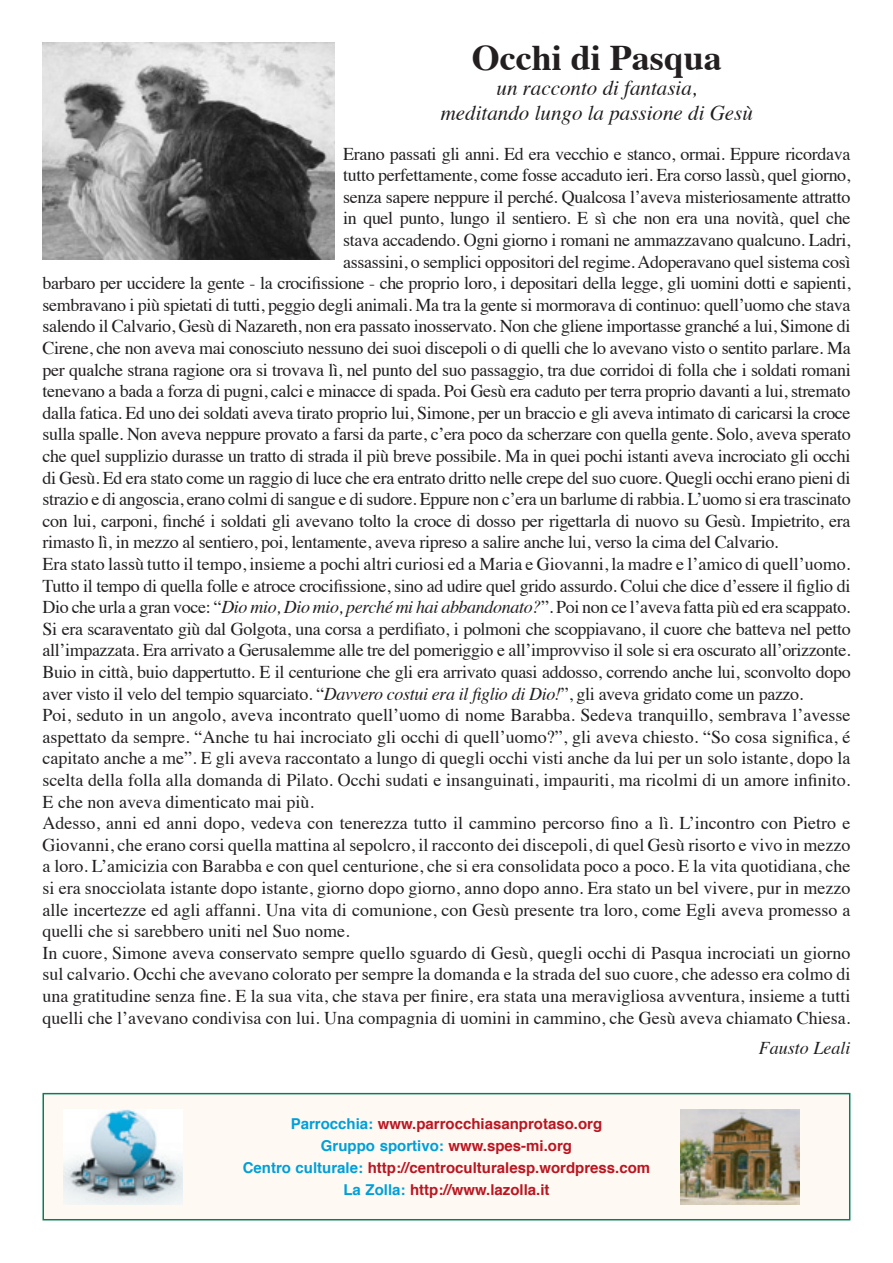
<style>
.page{position:relative;width:893px;height:1263px;background:#fff}
.page>*{position:absolute;margin:0;border:0;box-sizing:border-box;transform-origin:0 0}
.t1{font:700 36px "Times";color:#231f20}
.t2{font:italic 21px "Times";color:#231f20}
.t3{font:18px/21.6px "Times";letter-spacing:-.02em;color:#231f20;text-align:justify}
.t4{font:italic 18px "Times";color:#231f20}
.Normale{font:700 15px "Helvetica";color:#bc1521}
.Normale-2{font:700 15px "Helvetica";color:#009fda}
.s1{font-style:italic}
.s2{color:#009fda}
.s3{color:#bc1521}
</style>
<div class="page">
<div style="left:43px;top:1093px;width:807px;height:127px;background:#fefaf3"></div>
<img style="left:64px;top:1109px;width:119px;height:95px">
<img style="left:680px;top:1109px;width:119px;height:95px">
<div style="left:43px;top:1093px;width:807px;height:127px;border:1px solid #008061"></div>
<img style="left:43px;top:43px;width:292px;height:217px">
<p class="t1" style="left:472px;top:23px;width:252px">Occhi di Pasqua</p>
<p class="t2" style="left:496px;top:69px;width:202px">un racconto di fantasia,</p>
<p class="t2" style="left:441px;top:95px;width:314px">meditando lungo la passione di Gesù</p>
<p class="t3" style="left:343px;top:141px;width:509px">Erano passati gli anni. Ed era vecchio e stanco, ormai. Eppure ricordava</p>
<p class="t3" style="left:343px;top:163px;width:509px">tutto perfettamente, come fosse accaduto ieri. Era corso lassù, quel giorno,</p>
<p class="t3" style="left:343px;top:184px;width:509px">senza sapere neppure il perché. Qualcosa l’aveva misteriosamente attratto</p>
<p class="t3" style="left:343px;top:206px;width:509px">in quel punto, lungo il sentiero. E sì che non era una novità, quel che</p>
<p class="t3" style="left:343px;top:228px;width:509px">stava accadendo. Ogni giorno i romani ne ammazzavano qualcuno. Ladri,</p>
<p class="t3" style="left:343px;top:249px;width:509px">assassini, o semplici oppositori del regime. Adoperavano quel sistema così</p>
<p class="t3" style="left:43px;top:271px;width:810px">barbaro per uccidere la gente - la crocifissione - che proprio loro, i depositari della legge, gli uomini dotti e sapienti,</p>
<p class="t3" style="left:43px;top:292px;width:810px">sembravano i più spietati di tutti, peggio degli animali. Ma tra la gente si mormorava di continuo: quell’uomo che stava</p>
<p class="t3" style="left:43px;top:314px;width:809px">salendo il Calvario, Gesù di Nazareth, non era passato inosservato. Non che gliene importasse granché a lui, Simone di</p>
<p class="t3" style="left:43px;top:336px;width:810px">Cirene, che non aveva mai conosciuto nessuno dei suoi discepoli o di quelli che lo avevano visto o sentito parlare. Ma</p>
<p class="t3" style="left:43px;top:357px;width:810px">per qualche strana ragione ora si trovava lì, nel punto del suo passaggio, tra due corridoi di folla che i soldati romani</p>
<p class="t3" style="left:43px;top:379px;width:809px">tenevano a bada a forza di pugni, calci e minacce di spada. Poi Gesù era caduto per terra proprio davanti a lui, stremato</p>
<p class="t3" style="left:43px;top:400px;width:810px">dalla fatica. Ed uno dei soldati aveva tirato proprio lui, Simone, per un braccio e gli aveva intimato di caricarsi la croce</p>
<p class="t3" style="left:43px;top:422px;width:810px">sulla spalle. Non aveva neppure provato a farsi da parte, c’era poco da scherzare con quella gente. Solo, aveva sperato</p>
<p class="t3" style="left:43px;top:444px;width:809px">che quel supplizio durasse un tratto di strada il più breve possibile. Ma in quei pochi istanti aveva incrociato gli occhi</p>
<p class="t3" style="left:43px;top:465px;width:809px">di Gesù. Ed era stato come un raggio di luce che era entrato dritto nelle crepe del suo cuore. Quegli occhi erano pieni di</p>
<p class="t3" style="left:43px;top:487px;width:810px">strazio e di angoscia, erano colmi di sangue e di sudore. Eppure non c’era un barlume di rabbia. L’uomo si era trascinato</p>
<p class="t3" style="left:43px;top:508px;width:809px">con lui, carponi, finché i soldati gli avevano tolto la croce di dosso per rigettarla di nuovo su Gesù. Impietrito, era</p>
<p class="t3" style="left:43px;top:530px;width:737px">rimasto lì, in mezzo al sentiero, poi, lentamente, aveva ripreso a salire anche lui, verso la cima del Calvario.</p>
<p class="t3" style="left:43px;top:552px;width:810px">Era stato lassù tutto il tempo, insieme a pochi altri curiosi ed a Maria e Giovanni, la madre e l’amico di quell’uomo.<br>Tutto il tempo di quella folle e atroce crocifissione, sino ad udire quel grido assurdo. Colui che dice d’essere il figlio di Dio che urla a gran voce: “<span class="s1">Dio mio, Dio mio, perché mi hai abbandonato?</span>”. Poi non ce l’aveva fatta più ed era scappato.<br>Si era scaraventato giù dal Golgota, una corsa a perdifiato, i polmoni che scoppiavano, il cuore che batteva nel petto all’impazzata. Era arrivato a Gerusalemme alle tre del pomeriggio e all’improvviso il sole si era oscurato all’orizzonte.<br>Buio in città, buio dappertutto. E il centurione che gli era arrivato quasi addosso, correndo anche lui, sconvolto dopo aver visto il velo del tempio squarciato. “<span class="s1">Davvero costui era il figlio di Dio!</span>”, gli aveva gridato come un pazzo.</p>
<p class="t3" style="left:43px;top:703px;width:809px">Poi, seduto in un angolo, aveva incontrato quell’uomo di nome Barabba. Sedeva tranquillo, sembrava l’avesse aspettato da sempre. “Anche tu hai incrociato gli occhi di quell’uomo?”, gli aveva chiesto. “So cosa significa, é capitato anche a me”. E gli aveva raccontato a lungo di quegli occhi visti anche da lui per un solo istante, dopo la scelta della folla alla domanda di Pilato. Occhi sudati e insanguinati, impauriti, ma ricolmi di un amore infinito.<br>E che non aveva dimenticato mai più.</p>
<p class="t3" style="left:43px;top:811px;width:809px">Adesso, anni ed anni dopo, vedeva con tenerezza tutto il cammino percorso fino a lì. L’incontro con Pietro e Giovanni, che erano corsi quella mattina al sepolcro, il racconto dei discepoli, di quel Gesù risorto e vivo in mezzo a loro. L’amicizia con Barabba e con quel centurione, che si era consolidata poco a poco. E la vita quotidiana, che si era snocciolata istante dopo istante, giorno dopo giorno, anno dopo anno. Era stato un bel vivere, pur in mezzo alle incertezze ed agli affanni. Una vita di comunione, con Gesù presente tra loro, come Egli aveva promesso a quelli che si sarebbero uniti nel Suo nome.</p>
<p class="t3" style="left:43px;top:940px;width:809px">In cuore, Simone aveva conservato sempre quello sguardo di Gesù, quegli occhi di Pasqua incrociati un giorno sul calvario. Occhi che avevano colorato per sempre la domanda e la strada del suo cuore, che adesso era colmo di una gratitudine senza fine. E la sua vita, che stava per finire, era stata una meravigliosa avventura, insieme a tutti quelli che l’avevano condivisa con lui. Una compagnia di uomini in cammino, che Gesù aveva chiamato Chiesa.</p>
<p class="t4" style="left:759px;top:1032px;width:93px">Fausto Leali</p>
<p class="Normale" style="left:291px;top:1111px;width:313px"><span class="s2">Parrocchia:</span> www.parrocchiasanprotaso.org</p>
<p class="Normale-2" style="left:321px;top:1133px;width:253px">Gruppo sportivo: <span class="s3">www.spes-mi.org</span></p>
<p class="Normale" style="left:243px;top:1156px;width:409px"><span class="s2">Centro culturale:</span> http://centroculturalesp.wordpress.com</p>
<p class="Normale" style="left:343px;top:1178px;width:208px"><span class="s2">La Zolla:</span> http://www.lazolla.it</p>
</div>
